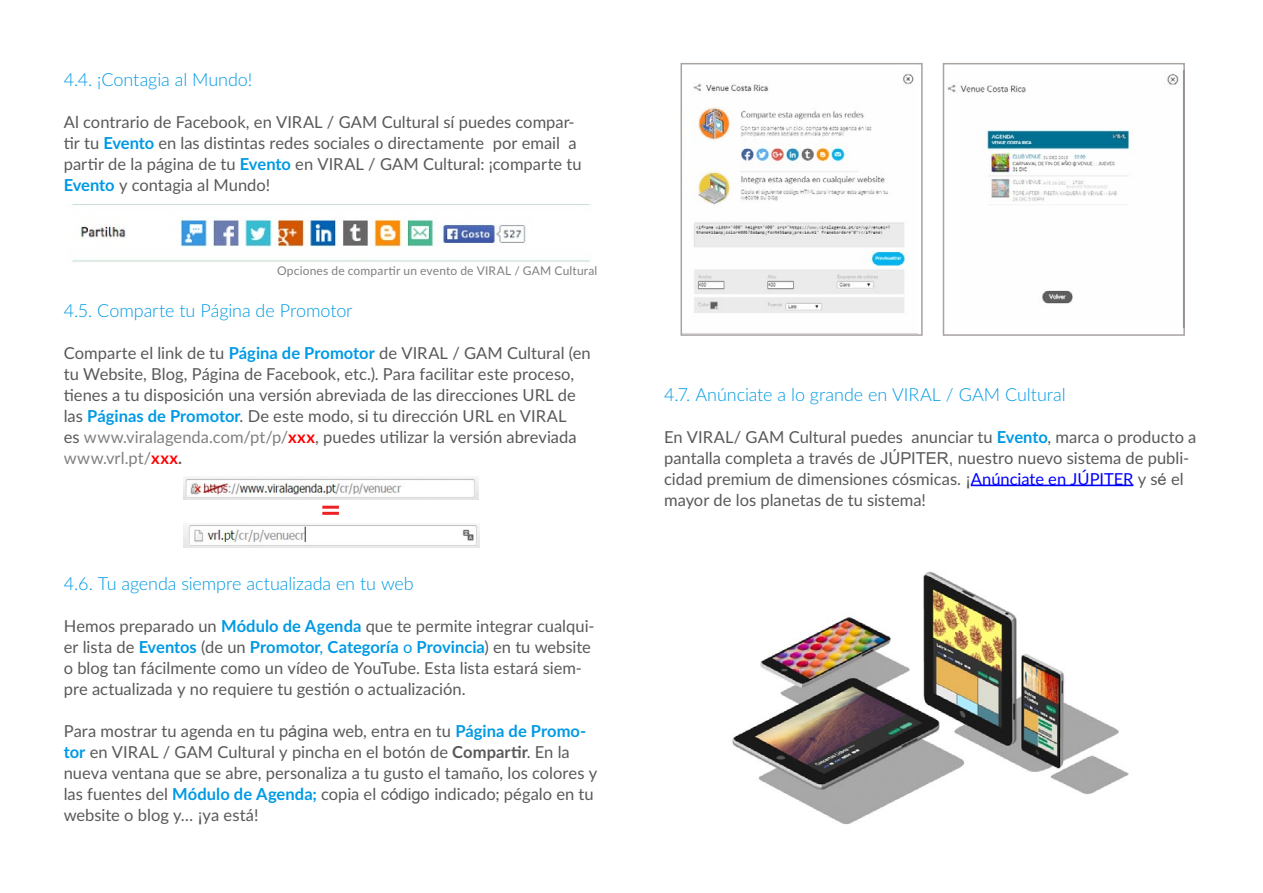
<style>
.page{position:relative;width:1263px;height:893px;background:#fff}
.page>*{position:absolute;margin:0;border:0;box-sizing:border-box;transform-origin:0 0}
.t1{font:300 18px "Lato";letter-spacing:-.005em;color:#009ae4}
.t2{font:16.5px/21px "Lato";color:#595959}
.t3{font:12px "Lato";letter-spacing:.015em;color:#808080}
.s1{font-weight:700;color:#009ae4}
.s2{color:#808080}
.s3{font-weight:700;color:#f00}
.s4{font-weight:700}
.s5{color:#009ae4}
.s6{font-family:"Arial"}
.s7{color:#00f}
</style>
<div class="page">
<img style="left:72px;top:217px;width:518px;height:45px">
<img style="left:183px;top:477px;width:295px;height:23px">
<img style="left:184px;top:523px;width:295px;height:25px">
<img style="left:693px;top:73px;width:221px;height:240px">
<div style="left:680px;top:63px;width:243px;height:273px;border:2px solid #a9a3a1"></div>
<img style="left:947px;top:73px;width:232px;height:231px">
<div style="left:943px;top:63px;width:242px;height:273px;border:2px solid #a9a3a1"></div>
<img style="left:732px;top:571px;width:397px;height:253px">
<hr style="left:971px;top:485px;width:162px;height:1px;background:#00f">
<hr style="left:322px;top:506px;width:17px;height:3px;background:#ed2124">
<hr style="left:322px;top:512px;width:17px;height:3px;background:#ed2124">
<p class="t1" style="left:64px;top:67px;width:190px">4.4. ¡Contagia al Mundo!</p>
<p class="t2" style="left:64px;top:110px;width:519px">Al contrario de Facebook, en VIRAL / GAM Cultural sí puedes compar&shy;tir tu <span class="s1">Evento</span> en las distintas redes sociales o directamente por email a partir de la página de tu <span class="s1">Evento</span> en VIRAL / GAM Cultural: ¡comparte tu <span class="s1">Evento</span> y contagia al Mundo!</p>
<p class="t3" style="left:277px;top:262px;width:322px">Opciones de compartir un evento de VIRAL / GAM Cultural</p>
<p class="t1" style="left:64px;top:298px;width:290px">4.5. Comparte tu Página de Promotor</p>
<p class="t2" style="left:64px;top:341px;width:528px">Comparte el link de tu <span class="s1">Página de Promotor</span> de VIRAL / GAM Cultural (en tu Website, Blog, Página de Facebook, etc.). Para facilitar este proceso, tienes a tu disposición una versión abreviada de las direcciones URL de las <span class="s1">Páginas de Promotor</span>. De este modo, si tu dirección URL en VIRAL<br>es <span class="s2">www.viralagenda.com/pt/p/</span><span class="s3">xxx</span>, puedes utilizar la versión abreviada <span class="s2">www.vrl.pt/</span><span class="s3">xxx</span><span class="s4">.</span></p>
<p class="t1" style="left:64px;top:571px;width:351px">4.6. Tu agenda siempre actualizada en tu web</p>
<p class="t2" style="left:64px;top:614px;width:532px">Hemos preparado un <span class="s1">Módulo de Agenda</span> que te permite integrar cualqui&shy;er lista de <span class="s1">Eventos</span> (de un <span class="s1">Promotor</span><span class="s5">,</span> <span class="s1">Categoría</span> <span class="s5">o</span> <span class="s1">Provincia</span>) en tu website o blog tan fácilmente como un vídeo de YouTube. Esta lista estará siem&shy;pre actualizada y no requiere tu gestión o actualización.</p>
<p class="t2" style="left:64px;top:719px;width:535px">Para mostrar tu agenda en tu <span class="s6">página</span> web, entra en tu <span class="s1">Página de Promo&shy;tor</span> en VIRAL / GAM Cultural y pincha en el botón de <span class="s4">Compartir</span>. En la nueva ventana que se abre, personaliza a tu gusto el tamaño, los colores y las fuentes del <span class="s1">Módulo de Agenda;</span> copia el <span class="s6">código</span> indicado; pégalo en tu website o blog y… <span class="s6">¡</span>ya está!</p>
<p class="t1" style="left:664px;top:382px;width:403px">4.7. Anúnciate a lo grande en VIRAL / GAM Cultural</p>
<p class="t2" style="left:664px;top:425px;width:534px">En VIRAL/ GAM Cultural puedes anunciar tu <span class="s1">Evento</span>, marca o producto a pantalla completa a través de <span class="s6">JÚPITER,</span> nuestro nuevo sistema de publi&shy;cidad premium de dimensiones cósmicas. <span class="s6">¡</span><span class="s7">Anúnciate en JÚPITER</span> y s<span class="s6">é</span> el mayor de los planetas de tu sistema!</p>
</div>
